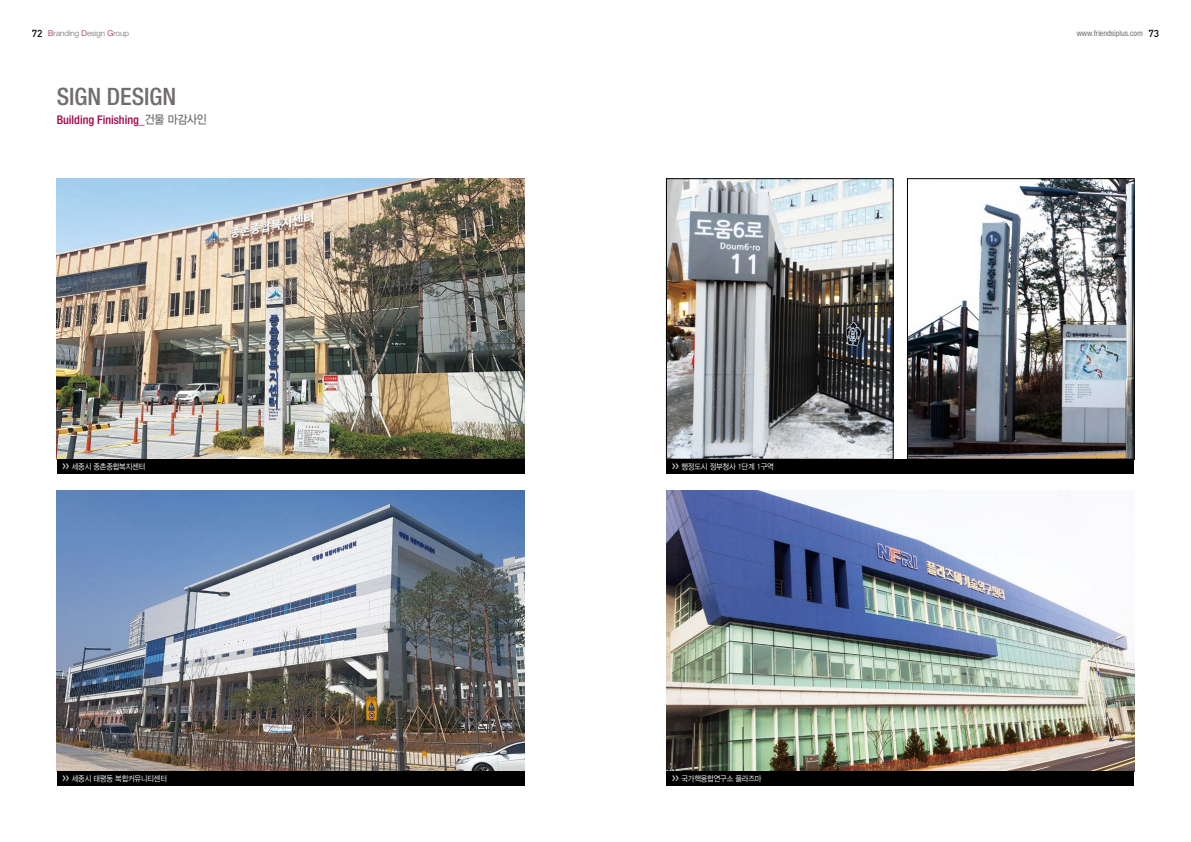
<style>
.page{position:relative;width:1191px;height:842px;background:#fff}
.page>*{position:absolute;margin:0;border:0;box-sizing:border-box;transform-origin:0 0}
.t1{font:500 condensed 24px "Helvetica Neue LT Std";color:#716d6f}
.t2{font:500 condensed 12px "Helvetica Neue LT Std";color:#a90044}
.t3{font:8px "YDIYGO320";letter-spacing:-.025em;color:#fff;scale:.9 1}
.t4{font:condensed 8px "Helvetica Neue LT Std";color:#716d6f}
.t5{font:300 8px "Helvetica Neue LT Std";color:#716d6f}
.s1{font-family:"Dinmed";font-weight:400;font-size:10px;color:#000}
.s2{color:#a10c3f}
.s3{font-family:"Dinmed";font-stretch:normal;font-size:10px;color:#000}
.s4{font-family:"YDIYGO330";font-weight:400;font-stretch:normal;color:#716d6f}
.s5{font-family:"YDIYGO350";font-size:6px}
</style>
<div class="page">
<img style="left:57px;top:490px;width:467px;height:281px">
<div style="left:57px;top:771px;width:467px;height:14px;background:#000"></div>
<img style="left:57px;top:179px;width:467px;height:280px">
<div style="left:57px;top:459px;width:467px;height:14px;background:#000"></div>
<img style="left:668px;top:181px;width:223px;height:276px">
<div style="left:666px;top:179px;width:227px;height:280px;border:1px solid #000"></div>
<img style="left:909px;top:181px;width:223px;height:276px">
<div style="left:907px;top:179px;width:227px;height:280px;border:1px solid #000"></div>
<img style="left:666px;top:490px;width:468px;height:281px">
<div style="left:666px;top:459px;width:468px;height:14px;background:#000"></div>
<div style="left:666px;top:771px;width:468px;height:14px;background:#000"></div>
<p class="t5" style="left:32px;top:29px;width:99px"><span class="s1">72</span> <span class="s2">B</span>randing <span class="s2">D</span>esign <span class="s2">G</span>roup</p>
<p class="t4" style="left:1076px;top:29px;width:84px">www.friendsiplus.com <span class="s3">73</span></p>
<h1 class="t1" style="left:57px;top:82px;width:121px">SIGN DESIGN</h1>
<h2 class="t2" style="left:57px;top:112px;width:151px">Building Finishing_<span class="s4">건물 마감사인</span></h2>
<p class="t3" style="left:62px;top:462px;width:94px"><span class="s5">&gt;&gt;</span> 세종시 종촌종합복지센터</p>
<p class="t3" style="left:672px;top:462px;width:115px"><span class="s5">&gt;&gt;</span> 행정도시 정부청사 1단계 1구역</p>
<p class="t3" style="left:62px;top:774px;width:118px"><span class="s5">&gt;&gt;</span> 세종시 태평동 복합커뮤니티센터</p>
<p class="t3" style="left:672px;top:774px;width:101px"><span class="s5">&gt;&gt;</span> 국가핵융합연구소 플라즈마</p>
</div>
